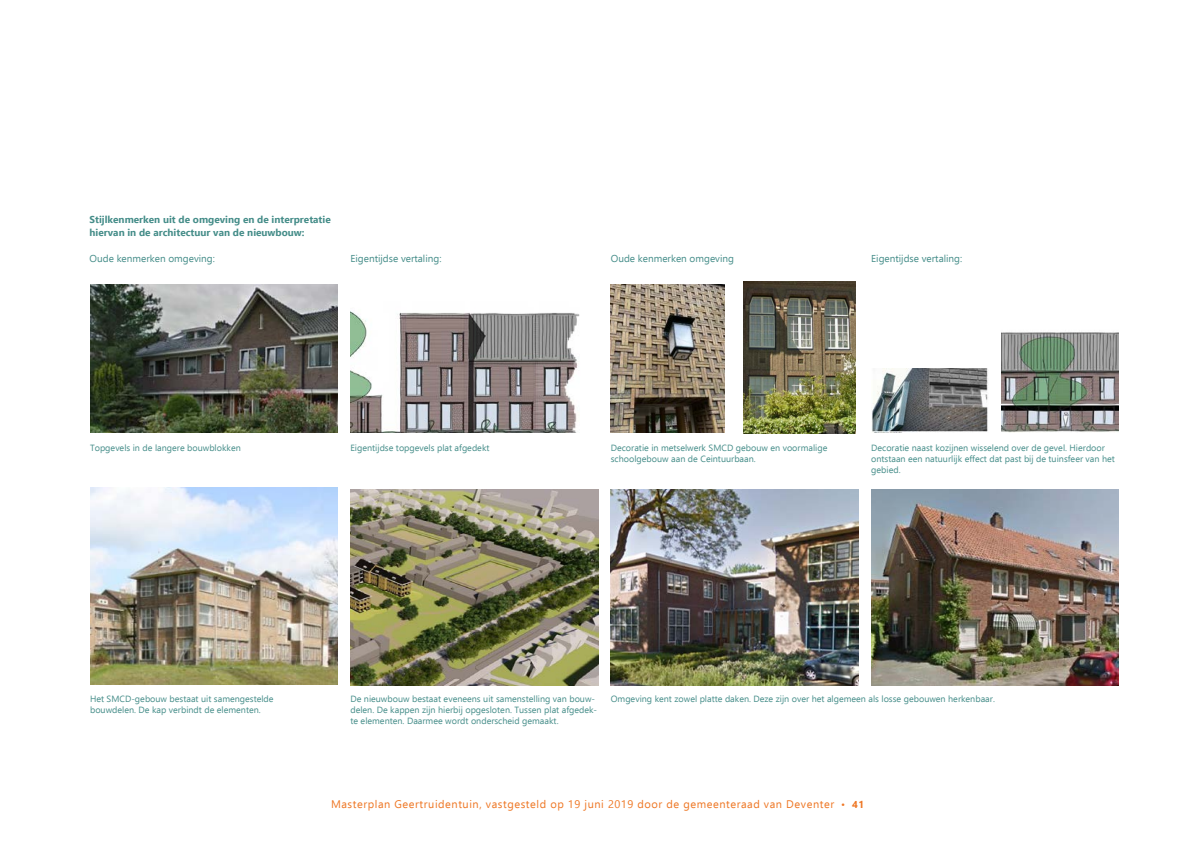
<style>
.page{position:relative;width:1191px;height:842px;background:#fff}
.page>*{position:absolute;margin:0;border:0;box-sizing:border-box;transform-origin:0 0}
.t1{font:11px "Ebrima";letter-spacing:.05em;color:#ee7623}
.t2{font:10px "Ebrima";color:#458d89}
.t3{font:700 10px/13.2px "Ebrima";color:#458d89}
.t4{font:700 10px "Ebrima";color:#ee7623}
.t5{font:9px/10.8px "Ebrima";color:#458d89}
.s1{font-size:10px}
.s2{font-weight:700;font-size:10px}
.s3{font-weight:400}
</style>
<div class="page">
<img style="left:90px;top:284px;width:248px;height:149px">
<img style="left:90px;top:488px;width:248px;height:196px">
<img style="left:350px;top:311px;width:230px;height:122px">
<img style="left:350px;top:489px;width:248px;height:196px">
<img style="left:611px;top:284px;width:113px;height:149px">
<img style="left:871px;top:369px;width:117px;height:63px">
<img style="left:1001px;top:332px;width:117px;height:100px">
<img style="left:611px;top:489px;width:247px;height:196px">
<img style="left:871px;top:489px;width:247px;height:196px">
<img style="left:743px;top:281px;width:113px;height:152px">
<p class="t3" style="left:90px;top:213px;width:243px">Stijlkenmerken uit de omgeving en de interpretatie hiervan in de architectuur van de nieuwbouw:</p>
<p class="t2" style="left:90px;top:251px;width:127px">Oude kenmerken omgeving:</p>
<p class="t2" style="left:350px;top:252px;width:93px">Eigentijdse vertaling:</p>
<p class="t5" style="left:90px;top:442px;width:152px">Topgevels in de langere bouwblokken</p>
<p class="t5" style="left:350px;top:442px;width:141px">Eigentijdse topgevels plat afgedekt</p>
<p class="t2" style="left:611px;top:252px;width:125px">Oude kenmerken omgeving</p>
<p class="t2" style="left:871px;top:252px;width:93px">Eigentijdse vertaling:</p>
<p class="t5" style="left:611px;top:442px;width:218px">Decoratie in metselwerk SMCD gebouw en voormalige schoolgebouw aan de Ceintuurbaan.</p>
<p class="t5" style="left:871px;top:442px;width:245px">Decoratie naast kozijnen wisselend over de gevel. Hierdoor ontstaan een natuurlijk effect dat past bij de tuinsfeer van het gebied.</p>
<p class="t5" style="left:90px;top:693px;width:185px">Het SMCD-gebouw bestaat uit samengestelde bouwdelen. De kap verbindt de elementen.</p>
<p class="t5" style="left:350px;top:693px;width:248px">De nieuwbouw bestaat eveneens uit samenstelling van bouw&shy;delen. De kappen zijn hierbij opgesloten. Tussen plat afgedek&shy;te elementen. Daarmee wordt onderscheid gemaakt.</p>
<p class="t5" style="left:611px;top:693px;width:385px">Omgeving kent zowel platte daken. Deze zijn over het algemeen als losse gebouwen herkenbaar.</p>
<p class="t1" style="left:492px;top:796px;width:210px">Concept-masterplan | maart 2019 <span class="s1">•</span> <span class="s2">41</span></p>
<p class="t4" style="left:841px;top:797px;width:25px"><span class="s3">•</span> 41</p>
<p class="t1" style="left:331px;top:796px;width:504px">Masterplan Geertruidentuin, vastgesteld op 19 ju i 2019 door de gemeenteraad van Deventer</p>
</div>
